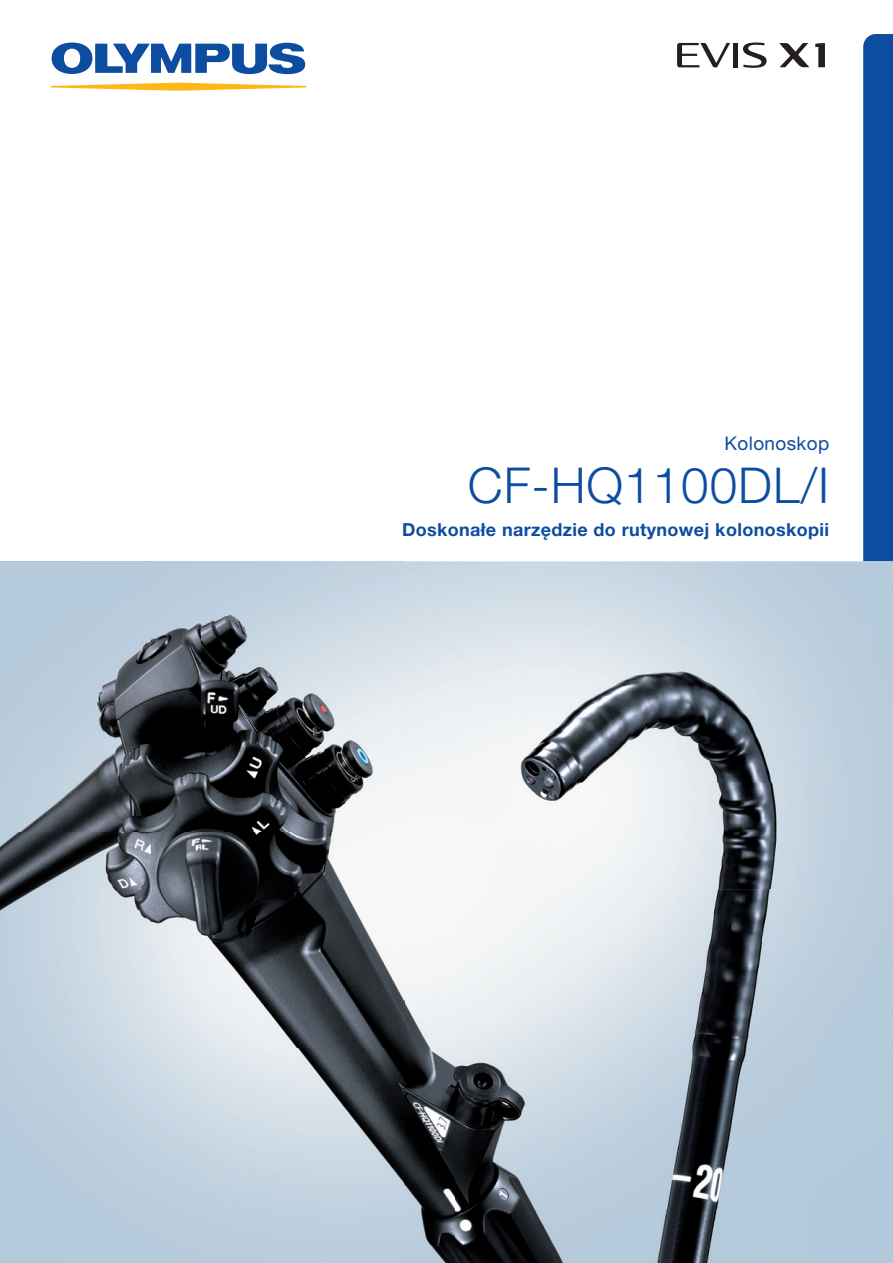
<style>
.page{position:relative;width:893px;height:1263px;background:#fff}
.page>*{position:absolute;margin:0;border:0;box-sizing:border-box;transform-origin:0 0}
.t1{font:300 49.5px "Helvetica Neue LT Pro";letter-spacing:.02em;color:#0d4da1}
.t2{font:18.9px "Helvetica Neue LT Pro";letter-spacing:.02em;color:#0d4da1}
.t3{font:700 18px "Helvetica Neue LT Pro";letter-spacing:.02em;color:#0d4da1}
</style>
<div class="page">
<svg style="left:863px;top:34px;width:30px;height:527px;background:#1351a3"></svg>
<svg style="left:52px;top:43px;width:253px;height:31px"></svg>
<svg style="left:51px;top:83px;width:255px;height:8px"></svg>
<div style="left:733px;top:43px;width:5px;height:24px;background:#231f20"></div>
<svg style="left:743px;top:43px;width:24px;height:25px"></svg>
<svg style="left:677px;top:43px;width:53px;height:24px"></svg>
<svg style="left:779px;top:43px;width:30px;height:24px"></svg>
<svg style="left:815px;top:43px;width:10px;height:24px"></svg>
<img style="left:0;top:561px;width:893px;height:702px">
<img style="left:404px;top:561px;width:51px;height:702px">
<img style="left:455px;top:623px;width:410px;height:160px">
<img style="left:525px;top:783px;width:289px;height:106px">
<img style="left:814px;top:783px;width:51px;height:480px">
<img style="left:591px;top:889px;width:172px;height:160px">
<img style="left:763px;top:889px;width:51px;height:374px">
<img style="left:591px;top:1049px;width:172px;height:214px">
<img style="left:455px;top:816px;width:136px;height:447px">
<div style="left:455px;top:716px;width:70px;height:100px;background:#f5f6f5"></div>
<img style="left:455px;top:667px;width:23px;height:50px">
<p class="t2" style="left:725px;top:432px;width:106px">Kolonoskop</p>
<h1 class="t1" style="left:468px;top:455px;width:363px">CF-HQ1100DL/I</h1>
<p class="t3" style="left:402px;top:518px;width:429px">Doskonałe narzędzie do rutynowej kolonoskopii</p>
</div>
